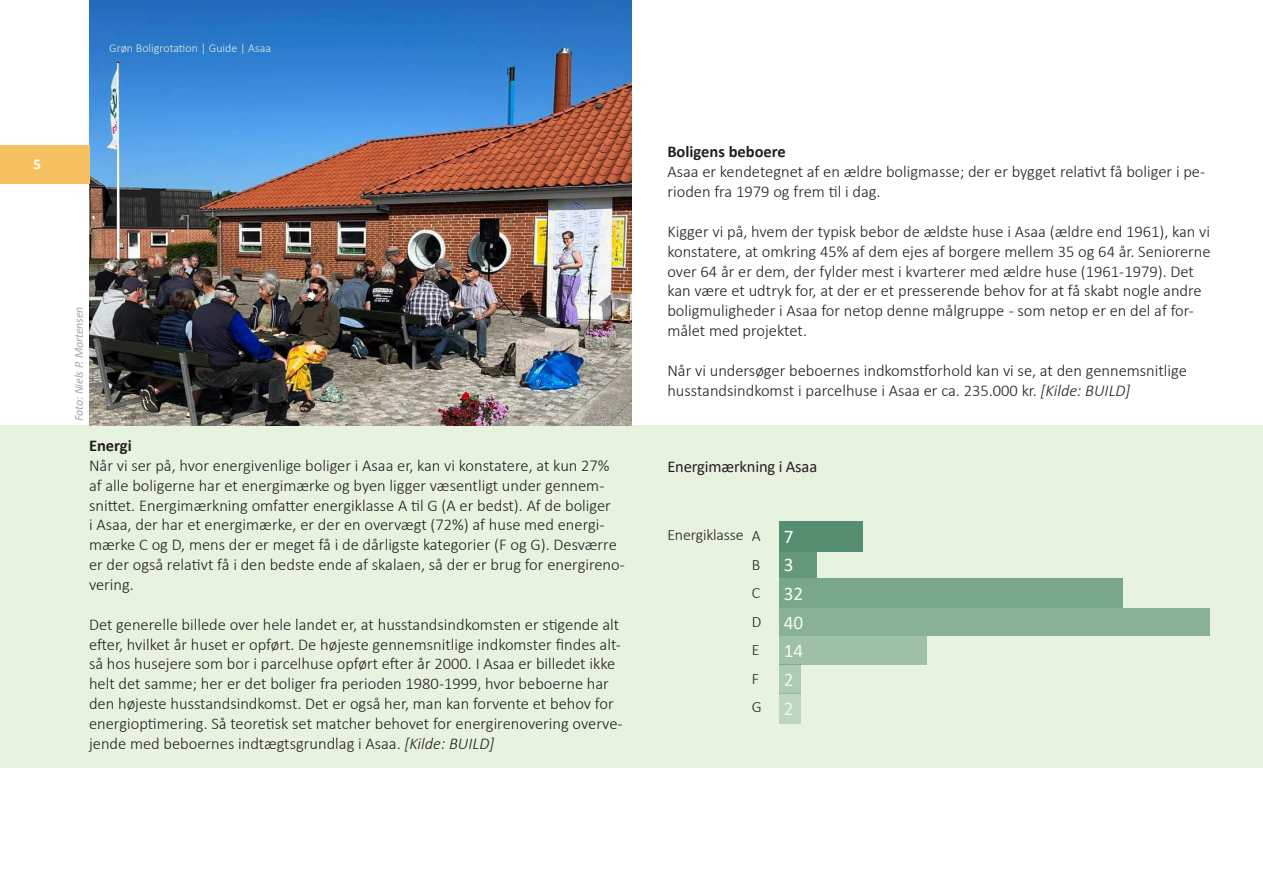
<style>
.page{position:relative;width:1263px;height:893px;background:#fff}
.page>*{position:absolute;margin:0;border:0;box-sizing:border-box;transform-origin:0 0}
.Body_Text{font:19.35px/28.7px "Calibri";color:#fff}
.Body_Text-2{font:300 16.5px/19.8px "Calibri";color:#231f20}
.Body_Text-3{font:16.5px "Calibri";letter-spacing:-.01em;color:#231f20}
.Body_Text-4{font:300 15.9px "Calibri";letter-spacing:-.01em;color:#231f20}
.t1{font:700 15px "Calibri";color:#fff}
.Body_Text-5{font:300 12px "Calibri";color:#e1efd8}
.Body_Text-6{font:italic 12px "Calibri";letter-spacing:-.01em;color:#a5a6aa}
.s1{font-weight:700}
.s2{font-style:italic}
</style>
<div class="page">
<div style="left:0;top:425px;width:1263px;height:342px;background:#e7f2df"></div>
<img style="left:89px;top:0;width:542px;height:425px">
<div style="left:0;top:145px;width:89px;height:38px;background:#f7c161"></div>
<div style="left:779px;top:521px;width:84px;height:30px;background:#558e70"></div>
<div style="left:779px;top:550px;width:38px;height:28px;background:#63987b"></div>
<div style="left:779px;top:578px;width:344px;height:30px;background:#79a78b"></div>
<div style="left:779px;top:608px;width:431px;height:27px;background:#88b197"></div>
<div style="left:779px;top:636px;width:147px;height:29px;background:#9ec0a7"></div>
<div style="left:779px;top:664px;width:21px;height:29px;background:#adcab3"></div>
<div style="left:779px;top:693px;width:21px;height:30px;background:#bed6c0"></div>
<p class="t1" style="left:34px;top:154px;width:9px">5</p>
<p class="Body_Text-5" style="left:109px;top:41px;width:163px">Grøn Boligrotation | Guide | Asaa</p>
<p class="Body_Text-6" style="left:70px;top:421px;width:116px;rotate:-90deg">Foto: Niels P. Mortensen</p>
<p class="Body_Text-2" style="left:89px;top:436px;width:537px"><span class="s1">Energi<br></span>Når vi ser på, hvor energivenlige boliger i Asaa er, kan vi konstatere, at kun 27% af alle boligerne har et energimærke og byen ligger væsentligt under gennem&shy;snittet. Energimærkning omfatter energiklasse A til G (A er bedst). Af de boliger<br>i Asaa, der har et energimærke, er der en overvægt (72%) af huse med energi&shy;mærke C og D, mens der er meget få i de dårligste kategorier (F og G). Desværre er der også relativt få i den bedste ende af skalaen, så der er brug for energireno&shy;vering.</p>
<p class="Body_Text-2" style="left:89px;top:614px;width:535px">Det generelle billede over hele landet er, at husstandsindkomsten er stigende alt efter, hvilket år huset er opført. De højeste gennemsnitlige indkomster findes alt&shy;så hos husejere som bor i parcelhuse opført efter år 2000. I Asaa er billedet ikke helt det samme; her er det boliger fra perioden 1980-1999, hvor beboerne har den højeste husstandsindkomst. Det er også her, man kan forvente et behov for energioptimering. Så teoretisk set matcher behovet for energirenovering overve&shy;jende med beboernes indtægtsgrundlag i Asaa. <span class="s2">[Kilde: BUILD]</span></p>
<p class="Body_Text-2" style="left:667px;top:142px;width:539px"><span class="s1">Boligens beboere<br></span>Asaa er kendetegnet af en ældre boligmasse; der er bygget relativt få boliger i pe&shy;rioden fra 1979 og frem til i dag.</p>
<p class="Body_Text-2" style="left:667px;top:221px;width:545px">Kigger vi på, hvem der typisk bebor de ældste huse i Asaa (ældre end 1961), kan vi konstatere, at omkring 45% af dem ejes af borgere mellem 35 og 64 år. Seniorerne over 64 år er dem, der fylder mest i kvarterer med ældre huse (1961-1979). Det kan være et udtryk for, at der er et presserende behov for at få skabt nogle andre boligmuligheder i Asaa for netop denne målgruppe - som netop er en del af for&shy;målet med projektet.</p>
<p class="Body_Text-2" style="left:667px;top:361px;width:521px">Når vi undersøger beboernes indkomstforhold kan vi se, at den gennemsnitlige husstandsindkomst i parcelhuse i Asaa er ca. 235.000 kr. <span class="s2">[Kilde: BUILD]</span></p>
<p class="Body_Text-3" style="left:667px;top:455px;width:151px">Energimærkning i Asaa</p>
<p class="Body_Text-4" style="left:667px;top:525px;width:78px">Energiklasse</p>
<p class="Body_Text-4" style="left:752px;top:526px;width:10px">A</p>
<p class="Body_Text-4" style="left:752px;top:555px;width:10px">B</p>
<p class="Body_Text-4" style="left:752px;top:583px;width:10px">C</p>
<p class="Body_Text-4" style="left:752px;top:612px;width:11px">D</p>
<p class="Body_Text-4" style="left:752px;top:640px;width:9px">E</p>
<p class="Body_Text-4" style="left:752px;top:669px;width:9px">F</p>
<p class="Body_Text-4" style="left:752px;top:697px;width:11px">G</p>
<p class="Body_Text" style="left:784px;top:522px;width:21px">7<br>3<br>32<br>40<br>14<br>2<br>2</p>
</div>
